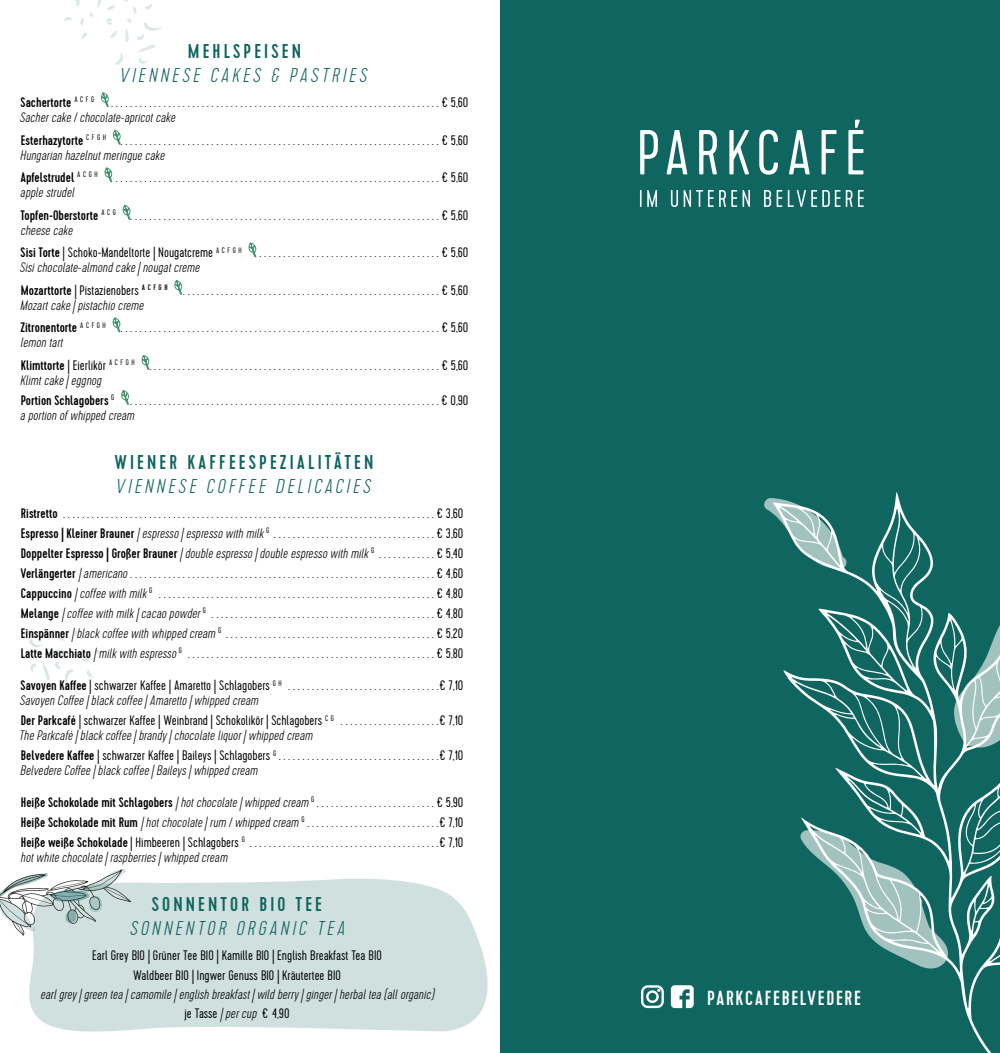
<style>
.page{position:relative;width:1000px;height:1053px;background:#fff}
.page>*{position:absolute;margin:0;border:0;box-sizing:border-box;transform-origin:0 0}
.t1{font:500 20.38px "Cervo";letter-spacing:.08em;color:#fff}
.t2{font:italic 100 20px "Cervo";letter-spacing:.155em;color:#0f6560}
.t3{font:500 20px "Cervo";letter-spacing:.155em;color:#0f6560}
.t4{font:300 13.75px/20px "Cervo";color:#000}
.t5{font:italic 100 13.75px/18.8px "Cervo";color:#000;text-align:center}
.t6{font:500 13.75px "Cervo";color:#000}
.s1{font-weight:500}
.s2{font-weight:100;font-style:italic}
.s3{font-weight:300;font-style:normal}
</style>
<div class="page">
<div style="left:500px;top:0;width:499px;height:1052px;background:#0f6560"></div>
<svg style="left:640px;top:130px;width:17px;height:44px"></svg>
<svg style="left:666px;top:130px;width:21px;height:44px"></svg>
<svg style="left:699px;top:130px;width:17px;height:44px"></svg>
<svg style="left:729px;top:130px;width:20px;height:44px"></svg>
<svg style="left:759px;top:130px;width:18px;height:45px"></svg>
<svg style="left:789px;top:130px;width:20px;height:44px"></svg>
<svg style="left:821px;top:130px;width:15px;height:44px"></svg>
<svg style="left:848px;top:120px;width:15px;height:54px"></svg>
<svg style="left:639px;top:190px;width:2px;height:17px"></svg>
<svg style="left:647px;top:190px;width:9px;height:17px"></svg>
<svg style="left:670px;top:190px;width:43px;height:17px"></svg>
<svg style="left:719px;top:190px;width:6px;height:17px"></svg>
<svg style="left:731px;top:190px;width:18px;height:17px"></svg>
<svg style="left:764px;top:190px;width:41px;height:17px"></svg>
<svg style="left:811px;top:190px;width:5px;height:17px"></svg>
<svg style="left:822px;top:190px;width:41px;height:17px"></svg>
<svg style="left:641px;top:985px;width:22px;height:23px"></svg>
<svg style="left:670px;top:985px;width:23px;height:22px"></svg>
<svg style="left:29px;top:630px;width:74px;height:57px"></svg>
<svg style="left:248px;top:242px;width:9px;height:15px"></svg>
<svg style="left:174px;top:279px;width:9px;height:16px"></svg>
<svg style="left:141px;top:355px;width:9px;height:15px"></svg>
<svg style="left:112px;top:317px;width:17px;height:88px"></svg>
<svg style="left:64px;top:0;width:98px;height:220px"></svg>
<svg style="left:764px;top:498px;width:8px;height:15px"></svg>
<svg style="left:772px;top:492px;width:227px;height:560px"></svg>
<svg style="left:29px;top:878px;width:459px;height:154px;background:#d2e2e1"></svg>
<svg style="left:0;top:869px;width:131px;height:66px"></svg>
<h2 class="t3" style="left:188px;top:39px;width:115px">MEHLSPEISEN</h2>
<h2 class="t2" style="left:119px;top:64px;width:249px">VIENNESE CAKES &amp; PASTRIES</h2>
<p class="t4" style="left:19px;top:95px;width:450px;line-height:15px"><span class="s1">Sachertorte</span> <sup>A</sup> <sup>C</sup> <sup>F</sup> <sup>G</sup> . . . . . . . . . . . . . . . . . . . . . . . . . . . . . . . . . . . . . . . . . . . . . . . . . . . . . . . . . . . . . . . . . . . . . € 5,60<br><span class="s2">Sacher cake / chocolate-apricot cake</span></p>
<p class="t4" style="left:20px;top:133px;width:450px;line-height:15px"><span class="s1">Esterhazytorte</span> <sup>C</sup> <sup>F</sup> <sup>G</sup> <sup>H</sup> . . . . . . . . . . . . . . . . . . . . . . . . . . . . . . . . . . . . . . . . . . . . . . . . . . . . . . . . . . . . . . . . . . . € 5,60<br><span class="s2">Hungarian hazelnut meringue cake</span></p>
<p class="t6" style="left:20px;top:169px;width:79px">Apfelstrudel <sup>A</sup> <sup>C</sup> <sup>G</sup> <sup>H</sup></p>
<p class="t4" style="left:116px;top:168px;width:354px">. . . . . . . . . . . . . . . . . . . . . . . . . . . . . . . . . . . . . . . . . . . . . . . . . . . . . . . . . . . . . . . . . . . . € 5,60</p>
<p class="t4" style="left:20px;top:182px;width:450px;line-height:22.5px"><span class="s2">apple strudel<br></span><span class="s1">Topfen-Oberstorte</span><sup>ACG</sup> .................................................. ................€ 5,60</p>
<p class="t4" style="left:20px;top:219px;width:223px;line-height:22.5px"><span class="s2">cheese cake<br></span><span class="s1">Sisi Torte</span> | Schoko-Mandeltorte | Nougatcreme <sup>A</sup> <sup>C</sup> <sup>F</sup> <sup>G</sup> <sup>H</sup></p>
<p class="t4" style="left:259px;top:243px;width:210px">. . . . . . . . . . . . . . . . . . . . . . . . . . . . . . . . . . . . . . € 5,60</p>
<p class="t4" style="left:19px;top:257px;width:450px;line-height:22.5px"><span class="s2">Sisi chocolate-almond cake | nougat creme<br></span><span class="s1">Mozarttorte</span> | Pistazienobers <sup>A</sup> <sup>C</sup> <sup>F</sup> <sup>G</sup> <sup>H</sup> . . . . . . . . . . . . . . . . . . . . . . . . . . . . . . . . . . . . . . . . . . . . . . . . . . . . . . € 5,60</p>
<p class="t4" style="left:20px;top:294px;width:450px;line-height:22.5px"><span class="s2">Mozart cake | pistachio creme<br></span><span class="s1">Zitronentorte</span> <sup>A</sup> <sup>C</sup> <sup>F</sup> <sup>G</sup> <sup>H</sup> . . . . . . . . . . . . . . . . . . . . . . . . . . . . . . . . . . . . . . . . . . . . . . . . . . . . . . . . . . . . . . . . . . . € 5,60</p>
<p class="t4" style="left:20px;top:332px;width:449px;line-height:22.5px"><span class="s2">lemon tart<br></span><span class="s1">Klimttorte</span> | Eierlikör <sup>A</sup> <sup>C</sup> <sup>F</sup> <sup>G</sup> <sup>H</sup> . . . . . . . . . . . . . . . . . . . . . . . . . . . . . . . . . . . . . . . . . . . . . . . . . . . . . . . . . . . . . € 5,60</p>
<p class="t4" style="left:20px;top:370px;width:450px"><span class="s2">Klimt cake | eggnog<br></span><span class="s1">Portion Schlagobers</span> <sup>G</sup> . . . . . . . . . . . . . . . . . . . . . . . . . . . . . . . . . . . . . . . . . . . . . . . . . . . . . . . . . . . . . . . . . € 0,90</p>
<p class="t5" style="left:20px;top:406px;width:116px">a portion of whipped cream</p>
<h2 class="t3" style="left:114px;top:450px;width:260px">WIENER KAFFEESPEZIALITÄTEN</h2>
<h2 class="t2" style="left:115px;top:474px;width:257px">VIENNESE COFFEE DELICACIES</h2>
<p class="t4" style="left:20px;top:503px;width:444px;text-align:justify"><span class="s1">Ristretto</span> . . . . . . . . . . . . . . . . . . . . . . . . . . . . . . . . . . . . . . . . . . . . . . . . . . . . . . . . . . . . . . . . . . . . . . . . . . . . . . € 3,60<br><span class="s1">Espresso | Kleiner Brauner</span> <span class="s2">| espresso | espresso with milk</span> <sup>G</sup> . . . . . . . . . . . . . . . . . . . . . . . . . . . . . . . . . . € 3,60<br><span class="s1">Doppelter Espresso | Großer Brauner</span> <span class="s2">| double espresso | double espresso with milk</span> <sup>G</sup> . . . . . . . . . . . . € 5,40<br><span class="s1">Verlängerter</span> <span class="s2">| americano</span> . . . . . . . . . . . . . . . . . . . . . . . . . . . . . . . . . . . . . . . . . . . . . . . . . . . . . . . . . . . . . . . . € 4,60<br><span class="s1">Cappuccino</span> <span class="s2">| coffee with milk</span> <sup>G</sup> . . . . . . . . . . . . . . . . . . . . . . . . . . . . . . . . . . . . . . . . . . . . . . . . . . . . . . . . . . € 4,80<br><span class="s1">Melange</span> <span class="s2">| coffee with milk | cacao powder</span> <sup>G</sup> . . . . . . . . . . . . . . . . . . . . . . . . . . . . . . . . . . . . . . . . . . . . . . . € 4,80<br><span class="s1">Einspänner</span> <span class="s2">| black coffee with whipped cream</span> <sup>G</sup> . . . . . . . . . . . . . . . . . . . . . . . . . . . . . . . . . . . . . . . . . . . . € 5,20<br><span class="s1">Latte Macchiato</span> <span class="s2">| milk with espresso</span> <sup>G</sup> . . . . . . . . . . . . . . . . . . . . . . . . . . . . . . . . . . . . . . . . . . . . . . . . . . . . € 5,80</p>
<p class="t4" style="left:19px;top:678px;width:445px;line-height:15px"><span class="s1">Savoyen Kaffee</span> | schwarzer Kaffee | Amaretto | Schlagobers <sup>G</sup> <sup>H</sup> . . . . . . . . . . . . . . . . . . . . . . . . . . . . . . . € 7,10<br><span class="s2">Savoyen Coffee | black coffee | Amaretto | whipped cream</span></p>
<p class="t4" style="left:19px;top:713px;width:446px;line-height:15px"><span class="s1">Der Parkcafé</span> | schwarzer Kaffee | Weinbrand | Schokolikör | Schlagobers <sup>C</sup> <sup>G</sup> . . . . . . . . . . . . . . . . . . . . € 7,10<br><span class="s2">The Parkcafé | black coffee | brandy | chocolate liquor | whipped cream</span></p>
<p class="t4" style="left:20px;top:748px;width:445px;line-height:15px"><span class="s1">Belvedere Kaffee</span> | schwarzer Kaffee | Baileys | Schlagobers <sup>G</sup> . . . . . . . . . . . . . . . . . .. . . . . . . . . . . . . . . . € 7,10<br><span class="s2">Belvedere Coffee | black coffee | Baileys | whipped cream</span></p>
<p class="t4" style="left:21px;top:792px;width:444px;text-align:justify"><span class="s1">Heiße Schokolade mit Schlagobers</span> <span class="s2">| hot chocolate | whipped cream</span> <sup>G</sup> . . . . . . . . . .. . . . . . . . . . . . . . . . € 5,90<br><span class="s1">Heiße Schokolade mit Rum</span> <span class="s2">| hot chocolate | rum / whipped cream</span> <sup>G</sup> . . . . . . . . . . . . . . . . . . . . . . . . . . . € 7,10<br><span class="s1">Heiße weiße Schokolade</span> | Himbeeren | Schlagobers <sup>G</sup> . . . . . . . . . . . . . . . . . . . . . . . . . . . . . . . . . . . . . . . € 7,10</p>
<p class="t5" style="left:20px;top:848px;width:208px">hot white chocolate | raspberries | whipped cream</p>
<h2 class="t3" style="left:152px;top:892px;width:172px">SONNENTOR BIO TEE</h2>
<h2 class="t2" style="left:129px;top:916px;width:217px">SONNENTOR ORGANIC TEA</h2>
<p class="t4" style="left:92px;top:945px;width:291px;text-align:center">Earl Grey BIO | Grüner Tee BIO | Kamille BIO | English Breakfast Tea BIO<br>Waldbeer BIO | Ingwer Genuss BIO | Kräutertee BIO</p>
<p class="t5" style="left:40px;top:985px;width:395px">earl grey | green tea | camomile | english breakfast | wild berry | ginger | herbal tea (all organic) <span class="s3">je Tasse</span> | per cup <span class="s3">€ 4,90</span></p>
<h1 class="t1" style="left:707px;top:985px;width:155px">PARKCAFEBELVEDERE</h1>
</div>
